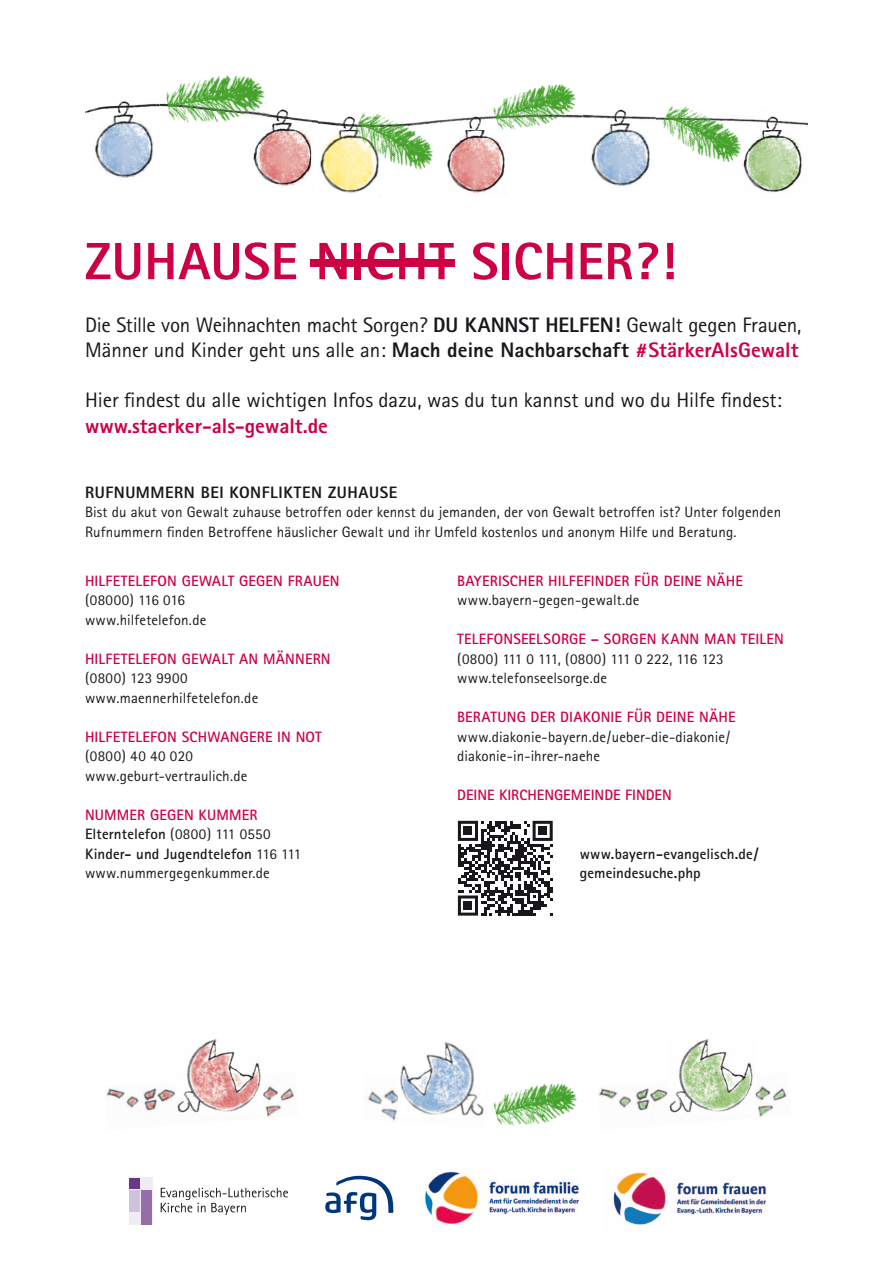
<style>
.page{position:relative;width:893px;height:1263px;background:#fff}
.page>*{position:absolute;margin:0;border:0;box-sizing:border-box;transform-origin:0 0}
.t1{font:800 52.5px "Rotis Sans Serif";letter-spacing:.01em;color:#cc0042}
.t2{font:21px/25.2px "Rotis Sans Serif";color:#1a171c}
.t3{font:800 21px "Rotis Sans Serif";color:#cc0042}
.t4{font:800 16.5px "Rotis Sans Serif";letter-spacing:.03em;color:#1a171c}
.t5{font:15px/19.5px "Rotis Sans Serif";letter-spacing:.01em;color:#1a171c}
.t6{font:700 15px "Rotis Sans Serif";letter-spacing:.01em;color:#cc0042}
.t7{font:700 15px/19.5px "Rotis Sans Serif";letter-spacing:.01em;color:#1a171c}
.s1{font-weight:800}
.s2{font-weight:800;color:#cc0042}
.s3{font-weight:700;color:#cc0042}
.s4{font-weight:700}
</style>
<div class="page">
<img style="left:106px;top:1086px;width:188px;height:31px">
<img style="left:598px;top:1086px;width:189px;height:31px">
<img style="left:668px;top:1039px;width:88px;height:74px">
<img style="left:367px;top:1089px;width:30px;height:32px">
<img style="left:397px;top:1042px;width:87px;height:74px">
<svg style="left:129px;top:1178px;width:23px;height:47px"></svg>
<div style="left:142px;top:1191px;width:10px;height:34px;background:#956ea9"></div>
<div style="left:129px;top:1191px;width:11px;height:21px;background:#d0c2dd"></div>
<div style="left:129px;top:1178px;width:11px;height:11px;background:#6b378a"></div>
<svg style="left:161px;top:1188px;width:127px;height:27px"></svg>
<svg style="left:325px;top:1176px;width:68px;height:44px"></svg>
<img style="left:425px;top:1171px;width:153px;height:54px">
<img style="left:613px;top:1172px;width:154px;height:53px">
<svg style="left:458px;top:821px;width:95px;height:94px"></svg>
<div style="left:464px;top:826px;width:8px;height:9px;background:#1a171c"></div>
<div style="left:538px;top:826px;width:9px;height:9px;background:#1a171c"></div>
<div style="left:464px;top:901px;width:8px;height:9px;background:#1a171c"></div>
<img style="left:176px;top:1039px;width:88px;height:74px">
<img style="left:164px;top:75px;width:101px;height:48px">
<img style="left:86px;top:101px;width:74px;height:77px">
<img style="left:245px;top:109px;width:67px;height:17px">
<img style="left:253px;top:126px;width:58px;height:61px">
<img style="left:311px;top:150px;width:1px;height:13px">
<img style="left:245px;top:101px;width:25px;height:18px">
<img style="left:318px;top:116px;width:31px;height:15px">
<img style="left:320px;top:131px;width:55px;height:62px">
<img style="left:312px;top:120px;width:6px;height:3px">
<img style="left:442px;top:116px;width:49px;height:17px">
<img style="left:447px;top:133px;width:58px;height:61px">
<img style="left:583px;top:109px;width:73px;height:77px">
<img style="left:750px;top:111px;width:58px;height:21px">
<img style="left:745px;top:132px;width:58px;height:61px">
<img style="left:657px;top:106px;width:93px;height:66px">
<img style="left:491px;top:84px;width:91px;height:56px">
<img style="left:349px;top:113px;width:93px;height:66px">
<img style="left:493px;top:1083px;width:84px;height:43px">
<div style="left:310px;top:259px;width:145px;height:8px;background:#cc0042"></div>
<h1 class="t1" style="left:85px;top:228px;width:593px">ZUHAUSE NICHT SICHER?!</h1>
<h2 class="t2" style="left:85px;top:312px;width:718px">Die Stille von Weihnachten macht Sorgen? <span class="s1">DU KANNST HELFEN!</span> Gewalt gegen Frauen,<br>Männer und Kinder geht uns alle an: <span class="s1">Mach deine Nachbarschaft</span> <span class="s2">#StärkerAlsGewalt</span></h2>
<h2 class="t2" style="left:85px;top:388px;width:698px">Hier findest du alle wichtigen Infos dazu, was du tun kannst und wo du Hilfe findest:</h2>
<h2 class="t3" style="left:85px;top:412px;width:244px">www.staerker-als-gewalt.de</h2>
<p class="t4" style="left:85px;top:482px;width:314px">RUFNUMMERN BEI KONFLIKTEN ZUHAUSE</p>
<p class="t5" style="left:85px;top:502px;width:698px">Bist du akut von Gewalt zuhause betroffen oder kennst du jemanden, der von Gewalt betroffen ist? Unter folgenden<br>Rufnummern finden Betroffene häuslicher Gewalt und ihr Umfeld kostenlos und anonym Hilfe und Beratung.</p>
<p class="t6" style="left:85px;top:571px;width:256px">HILFETELEFON GEWALT GEGEN FRAUEN</p>
<p class="t5" style="left:85px;top:590px;width:123px">(08000) 116 016 www.hilfetelefon.de</p>
<p class="t6" style="left:85px;top:649px;width:247px">HILFETELEFON GEWALT AN MÄNNERN</p>
<p class="t5" style="left:85px;top:668px;width:175px">(0800) 123 9900 www.maennerhilfetelefon.de</p>
<p class="t6" style="left:85px;top:727px;width:238px">HILFETELEFON SCHWANGERE IN NOT</p>
<p class="t5" style="left:85px;top:746px;width:164px">(0800) 40 40 020 www.geburt-vertraulich.de</p>
<p class="t5" style="left:85px;top:805px;width:218px"><span class="s3">NUMMER GEGEN KUMMER<br></span><span class="s4">Elterntelefon</span> (0800) 111 0550<br><span class="s4">Kinder- und Jugendtelefon</span> 116 111 www.nummergegenkummer.de</p>
<p class="t6" style="left:457px;top:571px;width:287px">BAYERISCHER HILFEFINDER FÜR DEINE NÄHE</p>
<p class="t5" style="left:457px;top:590px;width:184px">www.bayern-gegen-gewalt.de</p>
<p class="t6" style="left:457px;top:630px;width:328px">TELEFONSEELSORGE – SORGEN KANN MAN TEILEN</p>
<p class="t5" style="left:457px;top:649px;width:268px">(0800) 111 0 111, (0800) 111 0 222, 116 123 www.telefonseelsorge.de</p>
<p class="t6" style="left:457px;top:708px;width:280px">BERATUNG DER DIAKONIE FÜR DEINE NÄHE</p>
<p class="t5" style="left:457px;top:727px;width:275px">www.diakonie-bayern.de/ueber-die-diakonie/ diakonie-in-ihrer-naehe</p>
<p class="t6" style="left:457px;top:786px;width:216px">DEINE KIRCHENGEMEINDE FINDEN</p>
<p class="t7" style="left:580px;top:844px;width:180px">www.bayern-evangelisch.de/ gemeindesuche.php</p>
</div>
